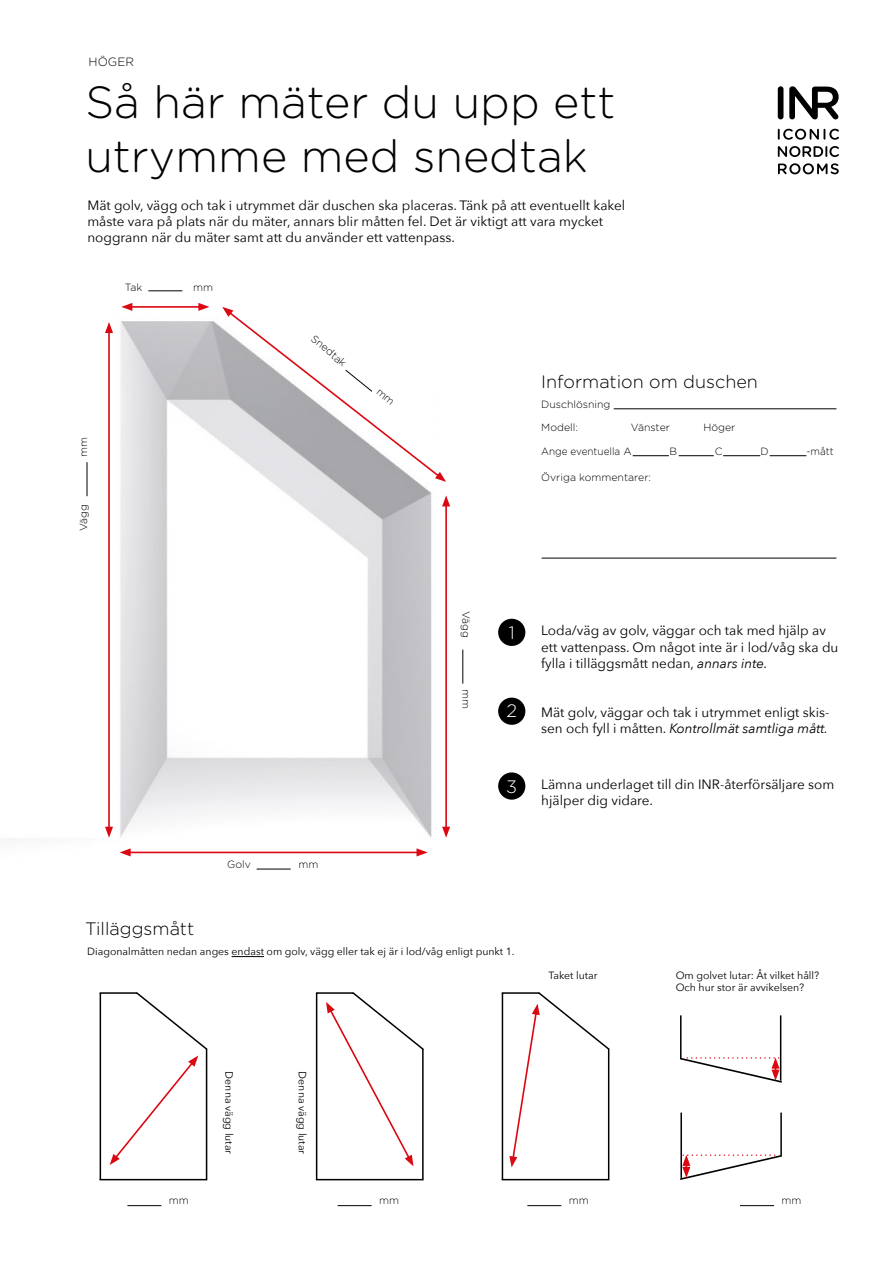
<style>
.page{position:relative;width:893px;height:1263px;background:#fff}
.page>*{position:absolute;margin:0;border:0;box-sizing:border-box;transform-origin:0 0}
.t1{font:300 45px/54px "Gotham Rounded";color:#000}
.t2{font:300 18px "Gotham Rounded";color:#000}
.t3{font:300 18px "Gotham Rounded";color:#fff}
.t4{font:13.5px/16.2px "Avenir Next";color:#000}
.t5{font:300 12px "Gotham Rounded";color:#000}
.t6{font:10.5px/12.6px "Avenir Next";color:#000}
.t7{font:300 10.5px "Gotham Rounded";color:#000}
.t8{font:300 10.5px "Gotham Rounded";color:#000;scale:.95 1}
.t9{font:300 10.5px "Gotham Rounded";color:#000;scale:.96 1}
.s1{font-style:italic}
</style>
<div class="page">
<img style="left:86px;top:290px;width:437px;height:917px">
<div style="left:498px;top:619px;width:27px;height:27px;background:#000;border-radius:50%"></div>
<div style="left:498px;top:698px;width:27px;height:27px;background:#000;border-radius:50%"></div>
<div style="left:498px;top:772px;width:27px;height:28px;background:#000;border-radius:50%"></div>
<div style="left:778px;top:86px;width:5px;height:33px;background:#000;border-radius:3px"></div>
<svg style="left:789px;top:86px;width:50px;height:33px"></svg>
<svg style="left:778px;top:129px;width:61px;height:11px"></svg>
<svg style="left:778px;top:146px;width:61px;height:11px"></svg>
<svg style="left:778px;top:163px;width:61px;height:11px"></svg>
<hr style="left:232px;top:956px;width:32px;height:1px;background:#000">
<hr style="left:130px;top:306px;width:71px;height:2px;background:#db0812">
<svg style="left:198px;top:303px;width:11px;height:8px"></svg>
<svg style="left:121px;top:303px;width:11px;height:8px"></svg>
<hr style="left:108px;top:330px;width:2px;height:499px;background:#db0812">
<svg style="left:105px;top:322px;width:8px;height:11px"></svg>
<svg style="left:105px;top:827px;width:8px;height:11px"></svg>
<hr style="left:124px;top:852px;width:295px;height:1px;background:#db0812">
<svg style="left:416px;top:848px;width:12px;height:8px"></svg>
<svg style="left:120px;top:848px;width:11px;height:8px"></svg>
<hr style="left:445px;top:504px;width:2px;height:325px;background:#db0812">
<svg style="left:442px;top:495px;width:8px;height:11px"></svg>
<svg style="left:442px;top:827px;width:8px;height:11px"></svg>
<hr style="left:87px;top:462px;width:1px;height:34px;background:#000">
<hr style="left:462px;top:650px;width:1px;height:34px;background:#000">
<hr style="left:148px;top:290px;width:34px;height:1px;background:#000">
<hr style="left:257px;top:869px;width:34px;height:1px;background:#000">
<hr style="left:127px;top:1205px;width:34px;height:1px;background:#000">
<hr style="left:338px;top:1205px;width:34px;height:1px;background:#000">
<hr style="left:527px;top:1205px;width:34px;height:1px;background:#000">
<hr style="left:740px;top:1205px;width:34px;height:1px;background:#000">
<svg style="left:98px;top:991px;width:684px;height:190px"></svg>
<svg style="left:678px;top:1056px;width:104px;height:28px"></svg>
<hr style="left:780px;top:1112px;width:2px;height:44px;background:#000">
<hr style="left:680px;top:1112px;width:2px;height:66px;background:#000">
<svg style="left:678px;top:1154px;width:104px;height:27px"></svg>
<hr style="left:614px;top:408px;width:222px;height:1px;background:#000">
<hr style="left:542px;top:558px;width:294px;height:1px;background:#000">
<hr style="left:633px;top:455px;width:36px;height:1px;background:#000">
<hr style="left:679px;top:455px;width:35px;height:1px;background:#000">
<hr style="left:723px;top:455px;width:37px;height:1px;background:#000">
<hr style="left:770px;top:455px;width:36px;height:1px;background:#000">
<svg style="left:222px;top:307px;width:224px;height:175px"></svg>
<p class="t5" style="left:89px;top:53px;width:47px">HÖGER</p>
<h1 class="t1" style="left:85px;top:73px;width:532px">Så här mäter du upp ett utrymme med snedtak</h1>
<p class="t4" style="left:87px;top:197px;width:539px">Mät golv, vägg och tak i utrymmet där duschen ska placeras. Tänk på att eventuellt kakel måste vara på plats när du mäter, annars blir måtten fel. Det är viktigt att vara mycket noggrann när du mäter samt att du använder ett vattenpass.</p>
<p class="t7" style="left:125px;top:280px;width:19px">Tak</p>
<p class="t7" style="left:193px;top:280px;width:21px">mm</p>
<p class="t7" style="left:76px;top:456px;width:21px;rotate:-90deg">mm</p>
<p class="t7" style="left:76px;top:531px;width:29px;rotate:-90deg">Vägg</p>
<p class="t7" style="left:317px;top:332px;width:44px;rotate:40deg">Snedtak</p>
<h2 class="t2" style="left:541px;top:370px;width:218px">Information om duschen</h2>
<p class="t7" style="left:541px;top:397px;width:71px">Duschlösning</p>
<p class="t7" style="left:541px;top:420px;width:38px">Modell:</p>
<p class="t7" style="left:631px;top:420px;width:41px">Vänster</p>
<p class="t7" style="left:703px;top:420px;width:33px">Höger</p>
<p class="t8" style="left:541px;top:444px;width:97px">Ange eventuella A</p>
<p class="t7" style="left:669px;top:444px;width:9px">B</p>
<p class="t7" style="left:715px;top:444px;width:9px">C</p>
<p class="t7" style="left:760px;top:444px;width:10px">D</p>
<p class="t9" style="left:806px;top:444px;width:30px">-mått</p>
<p class="t7" style="left:541px;top:470px;width:111px">Övriga kommentarer:</p>
<h2 class="t2" style="left:85px;top:916px;width:111px">Tilläggsmått</h2>
<p class="t7" style="left:227px;top:857px;width:25px">Golv</p>
<p class="t7" style="left:299px;top:857px;width:21px">mm</p>
<p class="t7" style="left:473px;top:611px;width:29px;rotate:90deg">Vägg</p>
<p class="t7" style="left:473px;top:689px;width:21px;rotate:90deg">mm</p>
<h2 class="t3" style="left:509px;top:621px;width:8px">1</h2>
<h2 class="t3" style="left:507px;top:699px;width:12px">2</h2>
<h2 class="t3" style="left:506px;top:774px;width:12px">3</h2>
<p class="t6" style="left:87px;top:945px;width:429px">Diagonalmåtten nedan anges endast om golv, vägg eller tak ej är i lod/våg enligt punkt 1.</p>
<p class="t4" style="left:541px;top:622px;width:299px">Loda/väg av golv, väggar och tak med hjälp av ett vattenpass. Om något inte är i lod/våg ska du fylla i tilläggsmått nedan, <span class="s1">annars inte.</span></p>
<p class="t4" style="left:541px;top:703px;width:290px">Mät golv, väggar och tak i utrymmet enligt skis&shy;sen och fyll i måtten. <span class="s1">Kontrollmät samtliga mått.</span></p>
<p class="t4" style="left:541px;top:775px;width:295px">Lämna underlaget till din INR-återförsäljare som hjälper dig vidare.</p>
<p class="t6" style="left:548px;top:968px;width:51px">Taket lutar</p>
<p class="t6" style="left:676px;top:968px;width:145px">Om golvet lutar: Åt vilket håll?<br>Och hur stor är avvikelsen?</p>
<p class="t6" style="left:236px;top:1071px;width:84px;rotate:90deg">Denna vägg lutar</p>
<p class="t6" style="left:309px;top:1071px;width:84px;rotate:90deg">Denna vägg lutar</p>
<p class="t7" style="left:169px;top:1193px;width:21px">mm</p>
<p class="t7" style="left:379px;top:1193px;width:21px">mm</p>
<p class="t7" style="left:569px;top:1193px;width:21px">mm</p>
<p class="t7" style="left:781px;top:1193px;width:21px">mm</p>
</div>
